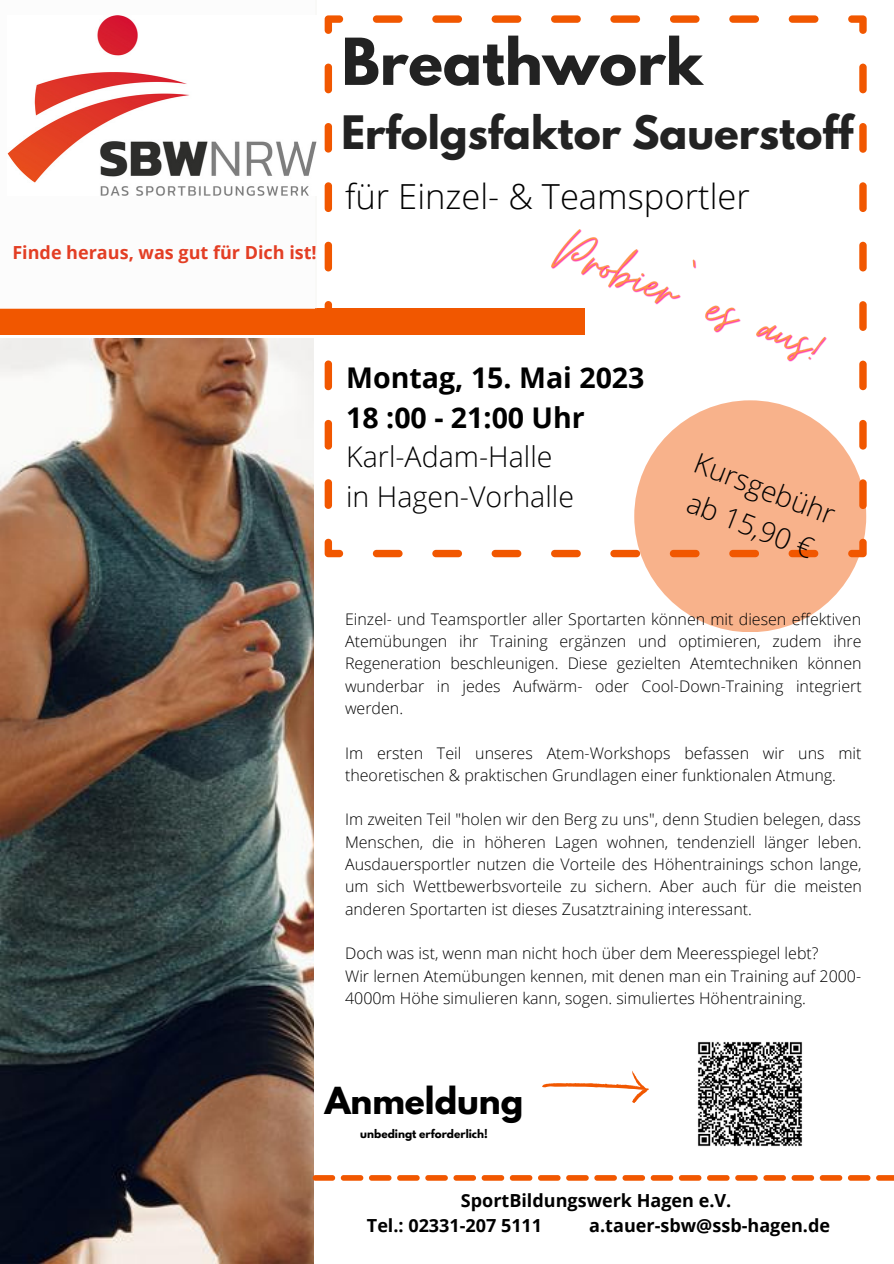
<style>
.page{position:relative;width:894px;height:1264px;background:#fff}
.page>*{position:absolute;margin:0;border:0;box-sizing:border-box;transform-origin:0 0}
.t1{font:700 57.3px "League Spartan";color:#222}
.t2{font:700 40.8px "League Spartan";color:#222}
.t3{font:300 34.5px "Open Sans";color:#000}
.t4{font:700 33px "League Spartan";color:#000}
.t5{font:700 28.5px/39.5px "Open Sans";color:#000}
.t6{font:300 28.5px/39.5px "Open Sans";color:#000}
.t7{font:300 28.2px/39.5px "Open Sans";color:#000}
.t8{font:700 18px/24.8px "Open Sans";color:#000}
.t9{font:700 18px "Open Sans";color:#e33e24}
.t10{font:300 16.05px/22.4px "Open Sans";color:#000;text-align:justify}
.t11{font:700 10.5px "League Spartan";color:#000}
</style>
<div class="page">
<img style="left:0;top:339px;width:313px;height:924px">
<svg style="left:324px;top:15px;width:542px;height:542px"></svg>
<div style="left:0;top:308px;width:584px;height:26px;background:#f15700"></div>
<div style="left:0;top:0;width:314px;height:309px;background:#fff"></div>
<svg style="left:542px;top:1070px;width:107px;height:33px"></svg>
<div style="left:634px;top:400px;width:232px;height:232px;background:#f8b28b;border-radius:50%"></div>
<svg style="left:312px;top:1175px;width:581px;height:5px"></svg>
<img style="left:8px;top:15px;width:308px;height:181px">
<img style="left:698px;top:1041px;width:104px;height:106px">
<img style="left:541px;top:207px;width:299px;height:186px">
<p class="t9" style="left:12px;top:239px;width:306px">Finde heraus, was gut für Dich ist!</p>
<h1 class="t1" style="left:341px;top:33px;width:362px">Breathwork</h1>
<h2 class="t2" style="left:341px;top:112px;width:513px">Erfolgsfaktor Sauerstoff</h2>
<h3 class="t3" style="left:345px;top:172px;width:406px">für Einzel- &amp; Teamsportler</h3>
<h3 class="t5" style="left:346px;top:357px;width:300px">Montag, 15. Mai 2023<br>18 :00 - 21:00 Uhr</h3>
<h3 class="t6" style="left:346px;top:436px;width:229px">Karl-Adam-Halle in Hagen-Vorhalle</h3>
<h3 class="t7" style="left:702px;top:443px;width:150px;rotate:21deg">Kursgebühr ab 15,90 €</h3>
<p class="t10" style="left:345px;top:607px;width:518px">Einzel- und Teamsportler aller Sportarten können mit diesen effektiven Atemübungen ihr Training ergänzen und optimieren, zudem ihre Regeneration beschleunigen. Diese gezielten Atemtechniken können wunderbar in jedes Aufwärm- oder Cool-Down-Training integriert werden.</p>
<p class="t10" style="left:345px;top:741px;width:518px">Im ersten Teil unseres Atem-Workshops befassen wir uns mit theoretischen &amp; praktischen Grundlagen einer funktionalen Atmung.</p>
<p class="t10" style="left:345px;top:808px;width:518px">Im zweiten Teil "holen wir den Berg zu uns", denn Studien belegen, dass Menschen, die in höheren Lagen wohnen, tendenziell länger leben.<br>Ausdauersportler nutzen die Vorteile des Höhentrainings schon lange, um sich Wettbewerbsvorteile zu sichern. Aber auch für die meisten anderen Sportarten ist dieses Zusatztraining interessant.</p>
<p class="t10" style="left:345px;top:941px;width:517px;text-align:left">Doch was ist, wenn man nicht hoch über dem Meeresspiegel lebt?<br>Wir lernen Atemübungen kennen, mit denen man ein Training auf 2000-<br>4000m Höhe simulieren kann, sogen. simuliertes Höhentraining.</p>
<h3 class="t4" style="left:324px;top:1084px;width:200px">Anmeldung</h3>
<p class="t11" style="left:360px;top:1128px;width:129px">unbedingt erforderlich!</p>
<p class="t8" style="left:367px;top:1188px;width:366px;text-indent:94px">SportBildungswerk Hagen e.V.<br>Tel.: 02331-207 5111</p>
<p class="t8" style="left:589px;top:1212px;width:242px">a.tauer-sbw@ssb-hagen.de</p>
</div>
